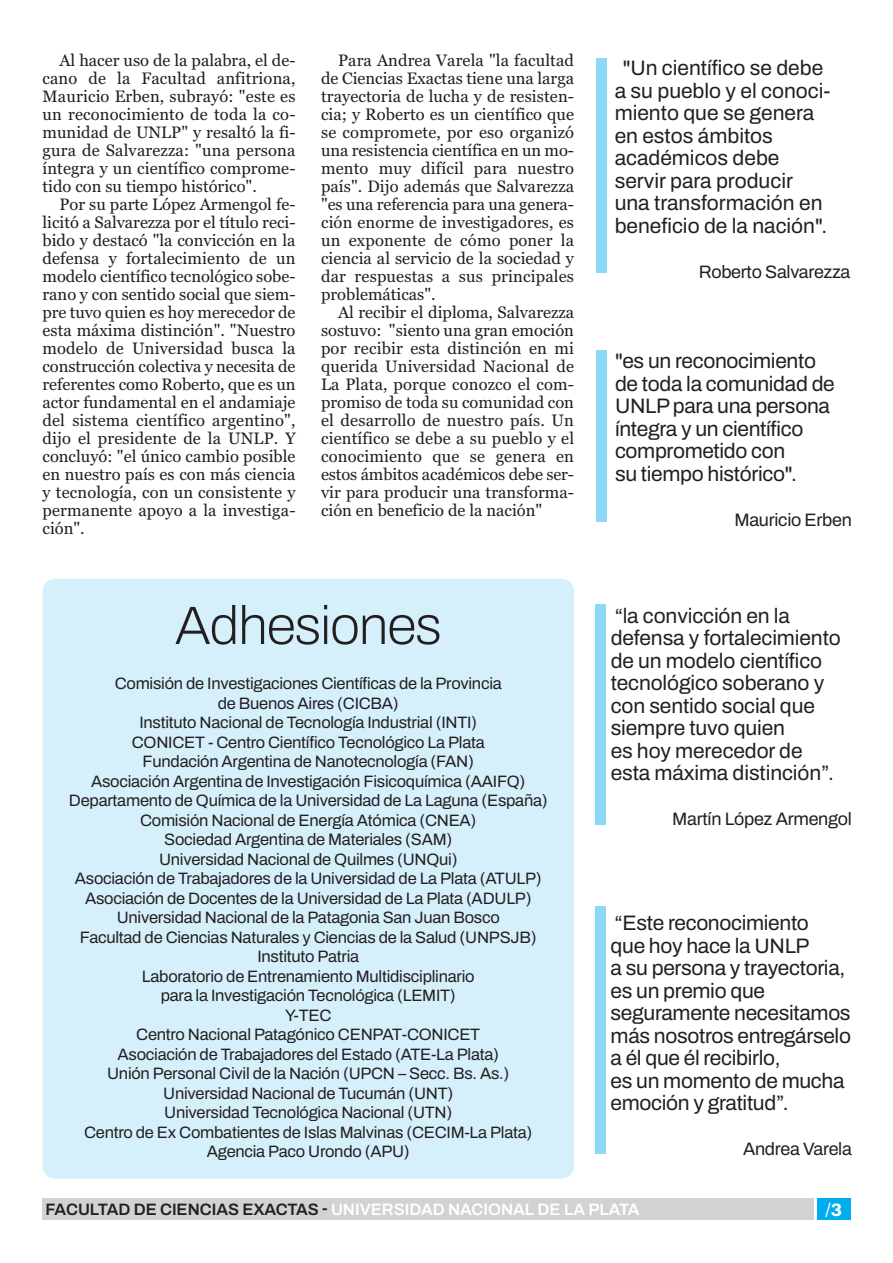
<style>
.page{position:relative;width:893px;height:1263px;background:#fff}
.page>*{position:absolute;margin:0;border:0;box-sizing:border-box;transform-origin:0 0}
.t1{font:200 54px "Archivo";letter-spacing:-.015em;color:#231f20}
.t2{font:21px/22.5px "Archivo";letter-spacing:-.01em;color:#231f20}
.t3{font:18px "Archivo";letter-spacing:-.015em;color:#231f20}
.t4{font:18px "Archivo";color:#fff}
.t5{font:16.5px/18px "Georgia";letter-spacing:.005em;color:#231f20;text-align:justify}
.t6{font:16.5px/19.5px "Archivo";letter-spacing:-.015em;color:#231f20;text-align:center}
.t7{font:600 16.5px "Archivo";color:#fff}
.s1{color:#231f20}
.s2{font-weight:800}
</style>
<div class="page">
<div style="left:43px;top:1199px;width:771px;height:21px;background:#d1d2d4"></div>
<div style="left:817px;top:1199px;width:33px;height:21px;background:#00aeef"></div>
<div style="left:595px;top:907px;width:10px;height:247px;background:#8dd7f7"></div>
<div style="left:597px;top:350px;width:10px;height:171px;background:#8dd7f7"></div>
<div style="left:595px;top:604px;width:10px;height:221px;background:#8dd7f7"></div>
<div style="left:43px;top:579px;width:531px;height:600px;background:#d6f0fb;border-radius:13px"></div>
<div style="left:597px;top:59px;width:10px;height:214px;background:#8dd7f7"></div>
<p class="t5" style="left:43px;top:51px;width:254px;text-indent:17px">Al hacer uso de la palabra, el de&shy;cano de la Facultad anfitriona, Mauricio Erben, subrayó: "este es un reconocimiento de toda la co&shy;munidad de UNLP" y resaltó la fi&shy;gura de Salvarezza: "una persona íntegra y un científico comprome&shy;tido con su tiempo histórico".</p>
<p class="t5" style="left:43px;top:195px;width:254px;text-indent:17px">Por su parte López Armengol fe&shy;licitó a Salvarezza por el título reci&shy;bido y destacó "la convicción en la defensa y fortalecimiento de un modelo científico tecnológico sobe&shy;rano y con sentido social que siem&shy;pre tuvo quien es hoy merecedor de esta máxima distinción". "Nuestro modelo de Universidad busca la construcción colectiva y necesita de referentes como Roberto, que es un actor fundamental en el andamiaje del sistema científico argentino", dijo el presidente de la UNLP. Y concluyó: "el único cambio posible en nuestro país es con más ciencia y tecnología, con un consistente y permanente apoyo a la investiga&shy;ción".</p>
<p class="t5" style="left:321px;top:51px;width:254px;text-indent:17px">Para Andrea Varela "la facultad de Ciencias Exactas tiene una larga trayectoria de lucha y de resisten&shy;cia; y Roberto es un científico que se compromete, por eso organizó una resistencia científica en un mo&shy;mento muy difícil para nuestro país". Dijo además que Salvarezza "es una referencia para una genera&shy;ción enorme de investigadores, es un exponente de cómo poner la ciencia al servicio de la sociedad y dar respuestas a sus principales problemáticas".</p>
<p class="t5" style="left:321px;top:303px;width:254px;text-indent:17px">Al recibir el diploma, Salvarezza sostuvo: "siento una gran emoción por recibir esta distinción en mi querida Universidad Nacional de La Plata, porque conozco el com&shy;promiso de toda su comunidad con el desarrollo de nuestro país. Un científico se debe a su pueblo y el conocimiento que se genera en estos ámbitos académicos debe ser&shy;vir para producir una transforma&shy;ción en beneficio de la nación"</p>
<h1 class="t1" style="left:175px;top:585px;width:268px">Adhesiones</h1>
<p class="t6" style="left:69px;top:674px;width:480px">Comisión de Investigaciones Científicas de la Provincia<br>de Buenos Aires (CICBA)<br>Instituto Nacional de Tecnología Industrial (INTI)<br>CONICET - Centro Científico Tecnológico La Plata<br>Fundación Argentina de Nanotecnología (FAN)<br>Asociación Argentina de Investigación Fisicoquímica (AAIFQ)<br>Departamento de Química de la Universidad de La Laguna (España)<br>Comisión Nacional de Energía Atómica (CNEA)<br>Sociedad Argentina de Materiales (SAM)<br>Universidad Nacional de Quilmes (UNQui)<br>Asociación de Trabajadores de la Universidad de La Plata (ATULP)<br>Asociación de Docentes de la Universidad de La Plata (ADULP)<br>Universidad Nacional de la Patagonia San Juan Bosco<br>Facultad de Ciencias Naturales y Ciencias de la Salud (UNPSJB)<br>Instituto Patria<br>Laboratorio de Entrenamiento Multidisciplinario<br>para la Investigación Tecnológica (LEMIT)<br>Y-TEC<br>Centro Nacional Patagónico CENPAT-CONICET<br>Asociación de Trabajadores del Estado (ATE-La Plata)<br>Unión Personal Civil de la Nación (UPCN – Secc. Bs. As.)<br>Universidad Nacional de Tucumán (UNT)<br>Universidad Tecnológica Nacional (UTN)<br>Centro de Ex Combatientes de Islas Malvinas (CECIM-La Plata)<br>Agencia Paco Urondo (APU)</p>
<p class="t2" style="left:615px;top:57px;width:217px;text-indent:8px">"Un científico se debe a su pueblo y el conoci&shy;miento que se genera en estos ámbitos académicos debe servir para producir una transformación en beneficio de la nación".</p>
<p class="t3" style="left:699px;top:258px;width:153px">Roberto Salvarezza</p>
<p class="t2" style="left:615px;top:350px;width:221px">"es un reconocimiento de toda la comunidad de<br>UNLPpara una persona íntegra y un científico comprometido con<br>su tiempo histórico".</p>
<p class="t3" style="left:734px;top:506px;width:119px">Mauricio Erben</p>
<p class="t2" style="left:611px;top:604px;width:232px">“la convicción en la defensa y fortalecimiento de un modelo científico tecnológico soberano y con sentido social que siempre tuvo quien<br>es hoy merecedor de esta máxima distinción”.</p>
<p class="t3" style="left:672px;top:806px;width:181px">Martín López Armengol</p>
<p class="t2" style="left:611px;top:911px;width:242px">“Este reconocimiento<br>que hoy hace la UNLP<br>a su persona y trayectoria, es un premio que seguramente necesitamos más nosotros entregárselo a él que él recibirlo,<br>es un momento de mucha emoción y gratitud”.</p>
<p class="t3" style="left:743px;top:1135px;width:110px">Andrea Varela</p>
<p class="t7" style="left:46px;top:1197px;width:596px"><span class="s1">FACULTAD DE CIENCIAS EXACTAS 6</span> UNIVERSIDAD NACIONAL DE LA PLATA</p>
<p class="t4" style="left:826px;top:1196px;width:18px">/<span class="s2">3</span></p>
</div>
